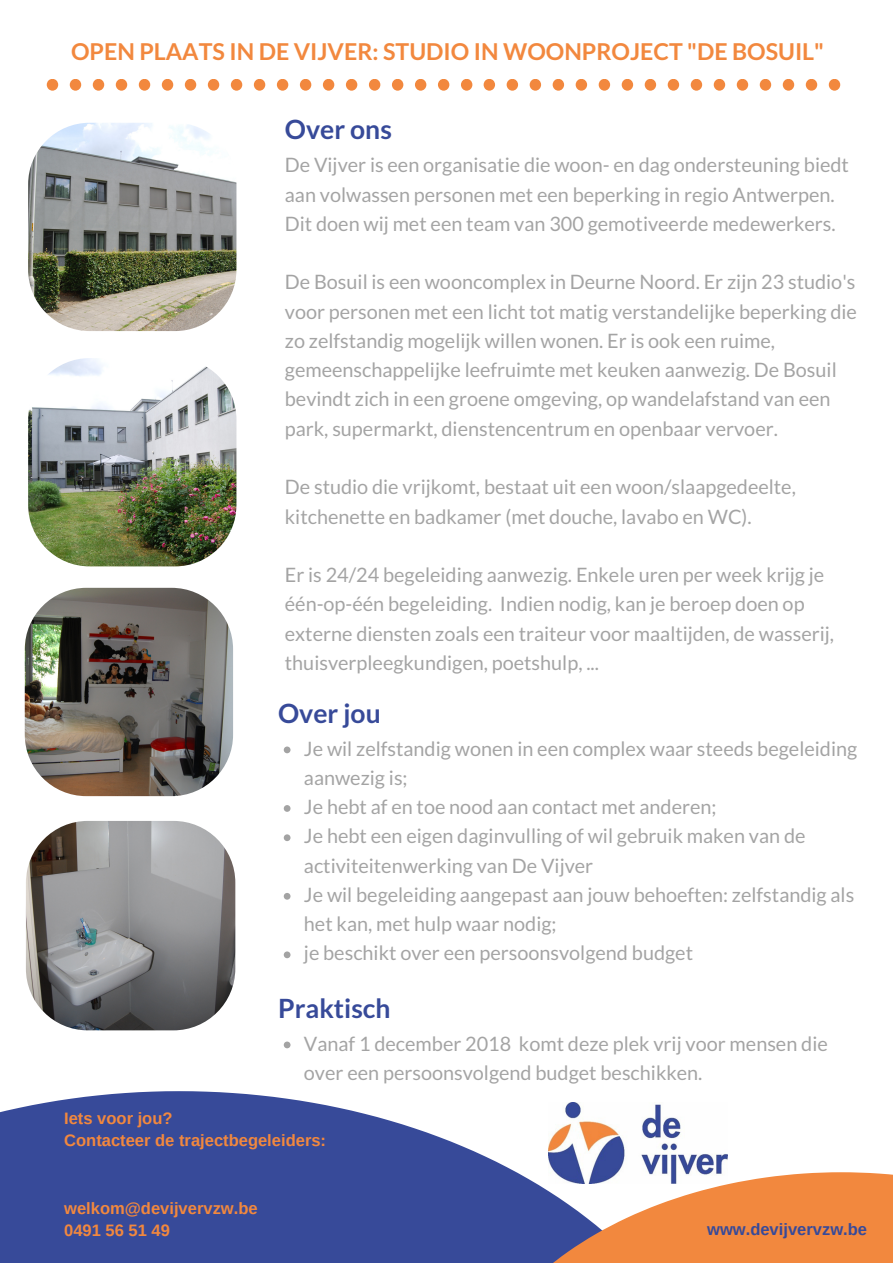
<style>
.page{position:relative;width:893px;height:1263px;background:#fff}
.page>*{position:absolute;margin:0;border:0;box-sizing:border-box;transform-origin:0 0}
.t1{font:700 26.55px "Lato";color:#374a99}
.t2{font:700 23.25px "Lato";color:#f2883e}
.t3{font:19.8px/29.2px "Lato";color:#676767}
.t4{font:700 16.5px/22.5px "Arimo";color:#f2883e}
.t5{font:700 16.5px "Arimo";color:#374a99}
</style>
<div class="page">
<svg style="left:284px;top:746px;width:6px;height:7px"></svg>
<svg style="left:284px;top:805px;width:6px;height:7px"></svg>
<svg style="left:284px;top:834px;width:6px;height:7px"></svg>
<svg style="left:284px;top:893px;width:6px;height:7px"></svg>
<svg style="left:284px;top:951px;width:6px;height:7px"></svg>
<svg style="left:0;top:1091px;width:728px;height:172px;fill:#374a99"></svg>
<svg style="left:455px;top:1172px;width:438px;height:91px;background:#c1866f"></svg>
<img style="left:548px;top:1102px;width:179px;height:81px">
<img style="left:28px;top:123px;width:208px;height:208px;border-radius:62px">
<img style="left:25px;top:588px;width:208px;height:208px;border-radius:62px">
<img style="left:26px;top:821px;width:209px;height:209px;border-radius:62px">
<div style="left:162px;top:79px;width:11px;height:12px;background:#f2883e;border-radius:50%"></div>
<div style="left:185px;top:79px;width:11px;height:12px;background:#f2883e;border-radius:50%"></div>
<div style="left:139px;top:79px;width:11px;height:12px;background:#f2883e;border-radius:50%"></div>
<div style="left:231px;top:79px;width:11px;height:12px;background:#f2883e;border-radius:50%"></div>
<svg style="left:47px;top:79px;width:11px;height:12px"></svg>
<div style="left:254px;top:79px;width:11px;height:12px;background:#f2883e;border-radius:50%"></div>
<div style="left:70px;top:79px;width:11px;height:12px;background:#f2883e;border-radius:50%"></div>
<div style="left:93px;top:79px;width:11px;height:12px;background:#f2883e;border-radius:50%"></div>
<div style="left:116px;top:79px;width:11px;height:12px;background:#f2883e;border-radius:50%"></div>
<div style="left:208px;top:79px;width:11px;height:12px;background:#f2883e;border-radius:50%"></div>
<div style="left:392px;top:79px;width:11px;height:12px;background:#f2883e;border-radius:50%"></div>
<div style="left:415px;top:79px;width:11px;height:12px;background:#f2883e;border-radius:50%"></div>
<div style="left:438px;top:79px;width:11px;height:12px;background:#f2883e;border-radius:50%"></div>
<div style="left:461px;top:79px;width:11px;height:12px;background:#f2883e;border-radius:50%"></div>
<div style="left:369px;top:79px;width:11px;height:12px;background:#f2883e;border-radius:50%"></div>
<div style="left:300px;top:79px;width:11px;height:12px;background:#f2883e;border-radius:50%"></div>
<div style="left:323px;top:79px;width:11px;height:12px;background:#f2883e;border-radius:50%"></div>
<div style="left:277px;top:79px;width:11px;height:12px;background:#f2883e;border-radius:50%"></div>
<div style="left:346px;top:79px;width:11px;height:12px;background:#f2883e;border-radius:50%"></div>
<div style="left:599px;top:79px;width:11px;height:12px;background:#f2883e;border-radius:50%"></div>
<div style="left:622px;top:79px;width:11px;height:12px;background:#f2883e;border-radius:50%"></div>
<div style="left:576px;top:79px;width:11px;height:12px;background:#f2883e;border-radius:50%"></div>
<div style="left:668px;top:79px;width:11px;height:12px;background:#f2883e;border-radius:50%"></div>
<svg style="left:484px;top:79px;width:11px;height:12px"></svg>
<div style="left:691px;top:79px;width:11px;height:12px;background:#f2883e;border-radius:50%"></div>
<div style="left:507px;top:79px;width:11px;height:12px;background:#f2883e;border-radius:50%"></div>
<div style="left:530px;top:79px;width:11px;height:12px;background:#f2883e;border-radius:50%"></div>
<div style="left:553px;top:79px;width:11px;height:12px;background:#f2883e;border-radius:50%"></div>
<div style="left:645px;top:79px;width:11px;height:12px;background:#f2883e;border-radius:50%"></div>
<div style="left:829px;top:79px;width:11px;height:12px;background:#f2883e;border-radius:50%"></div>
<div style="left:806px;top:79px;width:11px;height:12px;background:#f2883e;border-radius:50%"></div>
<div style="left:737px;top:79px;width:11px;height:12px;background:#f2883e;border-radius:50%"></div>
<div style="left:760px;top:79px;width:11px;height:12px;background:#f2883e;border-radius:50%"></div>
<div style="left:714px;top:79px;width:11px;height:12px;background:#f2883e;border-radius:50%"></div>
<div style="left:783px;top:79px;width:11px;height:12px;background:#f2883e;border-radius:50%"></div>
<img style="left:28px;top:358px;width:208px;height:208px;border-radius:62px">
<svg style="left:284px;top:1041px;width:6px;height:7px"></svg>
<p class="t2" style="left:71px;top:37px;width:754px">OPEN PLAATS IN DE VIJVER: STUDIO IN WOONPROJECT "DE BOSUIL"</p>
<h1 class="t1" style="left:285px;top:112px;width:109px">Over ons</h1>
<p class="t3" style="left:285px;top:150px;width:566px">De Vijver is een organisatie die woon- en dag ondersteuning biedt aan volwassen personen met een beperking in regio Antwerpen.<br>Dit doen wij met een team van 300 gemotiveerde medewerkers.</p>
<p class="t3" style="left:285px;top:267px;width:573px">De Bosuil is een wooncomplex in Deurne Noord. Er zijn 23 studio's voor personen met een licht tot matig verstandelijke beperking die zo zelfstandig mogelijk willen wonen. Er is ook een ruime, gemeenschappelijke leefruimte met keuken aanwezig. De Bosuil bevindt zich in een groene omgeving, op wandelafstand van een park, supermarkt, dienstencentrum en openbaar vervoer.</p>
<p class="t3" style="left:285px;top:472px;width:512px">De studio die vrijkomt, bestaat uit een woon/slaapgedeelte, kitchenette en badkamer (met douche, lavabo en WC).</p>
<p class="t3" style="left:285px;top:560px;width:551px">Er is 24/24 begeleiding aanwezig. Enkele uren per week krijg je één-op-één begeleiding. Indien nodig, kan je beroep doen op externe diensten zoals een traiteur voor maaltijden, de wasserij, thuisverpleegkundigen, poetshulp, ...</p>
<h1 class="t1" style="left:278px;top:697px;width:104px">Over jou</h1>
<p class="t3" style="left:304px;top:733px;width:555px">Je wil zelfstandig wonen in een complex waar steeds begeleiding aanwezig is;<br>Je hebt af en toe nood aan contact met anderen;<br>Je hebt een eigen daginvulling of wil gebruik maken van de activiteitenwerking van De Vijver<br>Je wil begeleiding aangepast aan jouw behoeften: zelfstandig als het kan, met hulp waar nodig;<br>je beschikt over een persoonsvolgend budget</p>
<h1 class="t1" style="left:278px;top:992px;width:114px">Praktisch</h1>
<p class="t3" style="left:304px;top:1028px;width:525px">Vanaf 1 december 2018 komt deze plek vrij voor mensen die over een persoonsvolgend budget beschikken.</p>
<p class="t4" style="left:64px;top:1107px;width:263px">Iets voor jou?<br>Contacteer de trajectbegeleiders:</p>
<p class="t4" style="left:64px;top:1197px;width:195px">welkom@devijvervzw.be<br>0491 56 51 49</p>
<p class="t5" style="left:707px;top:1220px;width:161px">www.devijvervzw.be</p>
</div>
